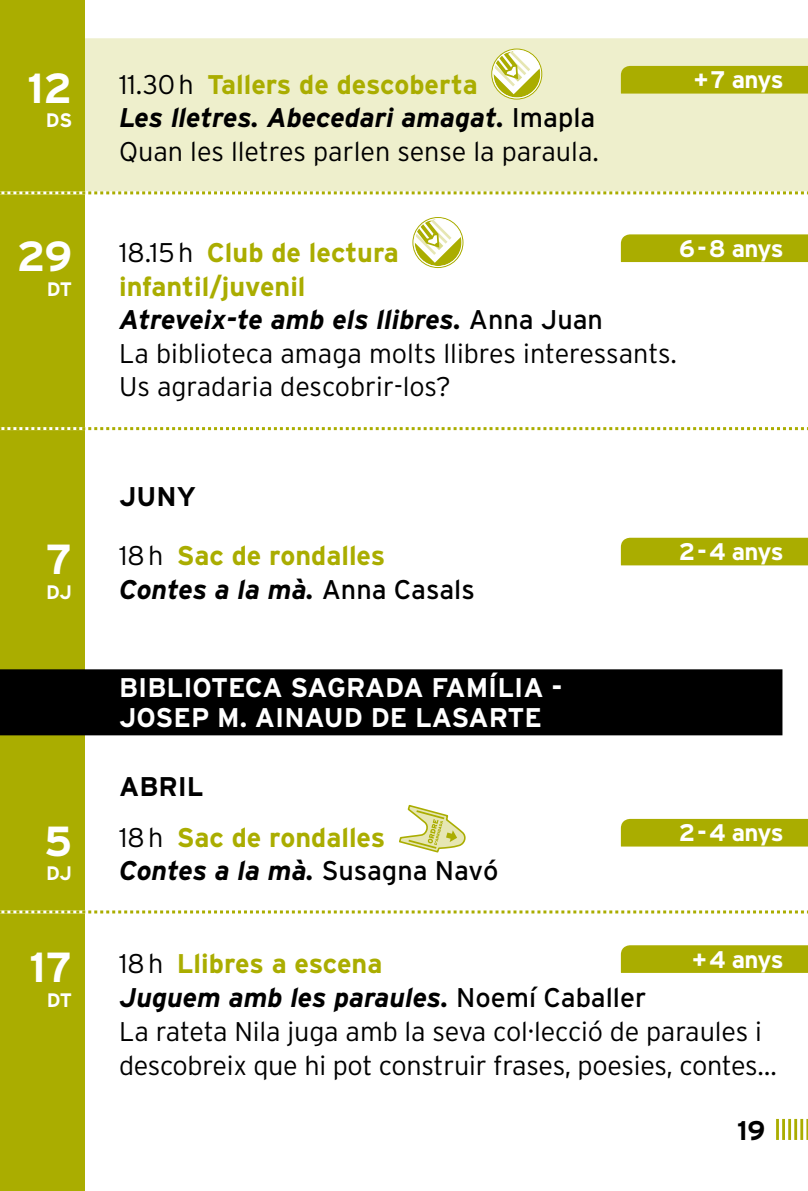
<style>
.page{position:relative;width:808px;height:1191px;background:#fff}
.page>*{position:absolute;margin:0;border:0;box-sizing:border-box;transform-origin:0 0}
.t1{font:300 27px/33.6px "Interstate";letter-spacing:-.005em;color:#000}
.t2{font:700 27px/59.1px "Interstate";color:#aaad00}
.t3{font:700 27px "Interstate";color:#fff}
.t4{font:italic 700 27px "Interstate";letter-spacing:-.005em;color:#000}
.t5{font:700 27px "Interstate";color:#000}
.t6{font:700 24px "Interstate";letter-spacing:-.04em;color:#fff}
.t7{font:700 19.5px "Interstate";letter-spacing:-.015em;color:#fff}
.s1{font-size:42px;color:#fff}
.s2{font-weight:300;color:#000}
.s3{font-weight:700;font-style:italic}
.s4{font-weight:400}
.s5{font-weight:700;color:#aaad00}
.s6{color:#000}
.s7{font-weight:400;font-style:normal}
</style>
<div class="page">
<svg style="left:776px;top:1119px;width:32px;height:21px"></svg>
<div style="left:0;top:0;width:85px;height:1191px;background:#aaad00"></div>
<div style="left:85px;top:38px;width:723px;height:153px;background:#eeefcc"></div>
<div style="left:0;top:669px;width:782px;height:66px;background:#000"></div>
<svg style="left:492px;top:49px;width:50px;height:50px"></svg>
<svg style="left:492px;top:49px;width:50px;height:45px"></svg>
<div style="left:491px;top:49px;width:51px;height:51px;border:1px solid #aaad00;border-radius:50%"></div>
<div style="left:492px;top:50px;width:49px;height:48px;border:1px solid #fff;border-radius:50%"></div>
<div style="left:621px;top:66px;width:187px;height:28px;background:#aaad00"></div>
<svg style="left:0;top:191px;width:808px;height:3px"></svg>
<svg style="left:413px;top:218px;width:50px;height:49px"></svg>
<svg style="left:414px;top:218px;width:49px;height:45px"></svg>
<div style="left:412px;top:217px;width:51px;height:51px;border:1px solid #aaad00;border-radius:50%"></div>
<div style="left:414px;top:218px;width:48px;height:49px;border:1px solid #fff;border-radius:50%"></div>
<div style="left:621px;top:234px;width:187px;height:28px;background:#aaad00"></div>
<svg style="left:0;top:427px;width:808px;height:3px"></svg>
<div style="left:621px;top:538px;width:187px;height:27px;background:#aaad00"></div>
<svg style="left:399px;top:804px;width:67px;height:49px"></svg>
<div style="left:621px;top:819px;width:187px;height:27px;background:#aaad00"></div>
<svg style="left:0;top:910px;width:808px;height:3px"></svg>
<svg style="left:621px;top:945px;width:187px;height:28px;background:#abae03"></svg>
<p class="t2" style="left:27px;top:54px;width:452px"><span class="s1">12</span> <span class="s2">11.30h</span> Tallers de descoberta</p>
<p class="t6" style="left:694px;top:66px;width:91px">+7 anys</p>
<p class="t7" style="left:46px;top:109px;width:28px">DS</p>
<p class="t1" style="left:119px;top:101px;width:481px"><span class="s3">Les lletres. Abecedari amagat.</span> <span class="s4">Imapla<br></span>Quan les lletres parlen sense la paraula.</p>
<p class="t2" style="left:17px;top:223px;width:384px"><span class="s1">29</span> <span class="s2">18.15h</span> Club de lectura</p>
<p class="t6" style="left:679px;top:235px;width:106px">6-8 anys</p>
<p class="t7" style="left:47px;top:278px;width:27px">DT</p>
<p class="t1" style="left:119px;top:269px;width:559px"><span class="s5">infantil/juvenil<br></span><span class="s3">Atreveix-te amb els llibres.</span> <span class="s4">Anna Juan<br></span>La biblioteca amaga molts llibres interessants.<br>Us agradaria descobrir-los?</p>
<p class="t2" style="left:46px;top:467px;width:341px;text-indent:73px"><span class="s6">JUNY<br></span><span class="s1">7</span> <span class="s2">18h</span> Sac de rondalles</p>
<p class="t7" style="left:46px;top:581px;width:28px">DJ</p>
<p class="t4" style="left:119px;top:574px;width:357px">Contes a la mà. <span class="s7">Anna Casals</span></p>
<p class="t3" style="left:119px;top:672px;width:33px">Bibli</p>
<p class="t3" style="left:192px;top:672px;width:37px">oteca</p>
<p class="t3" style="left:290px;top:672px;width:38px">Sagrada</p>
<p class="t3" style="left:431px;top:672px;width:17px">Família</p>
<p class="t3" style="left:119px;top:702px;width:55px">Josep</p>
<p class="t3" style="left:217px;top:702px;width:76px">M. Ainaud</p>
<p class="t3" style="left:371px;top:702px;width:81px">de Lasarte</p>
<p class="t3" style="left:551px;top:672px;width:12px">-</p>
<p class="t2" style="left:44px;top:760px;width:343px;line-height:51px;text-indent:75px"><span class="s6">ABRIL<br></span><span class="s1">5</span> <span class="s2">18h</span> Sac de rondalles</p>
<p class="t7" style="left:46px;top:862px;width:28px">DJ</p>
<p class="t4" style="left:119px;top:856px;width:381px">Contes a la mà. <span class="s7">Susagna Navó</span></p>
<p class="t6" style="left:679px;top:538px;width:106px">2-4 anys</p>
<p class="t6" style="left:679px;top:819px;width:106px">2-4 anys</p>
<p class="t2" style="left:30px;top:933px;width:354px"><span class="s1">17</span> <span class="s2">18h</span> Llibres a escena</p>
<p class="t6" style="left:692px;top:945px;width:93px">+4 anys</p>
<p class="t7" style="left:47px;top:989px;width:27px">DT</p>
<p class="t1" style="left:119px;top:980px;width:659px"><span class="s3">Juguem amb les paraules.</span> <span class="s4">Noemí Caballer<br></span>La rateta Nila juga amb la seva col·lecció de paraules i descobreix que hi pot construir frases, poesies, contes…</p>
<p class="t5" style="left:737px;top:1115px;width:30px">19</p>
</div>
